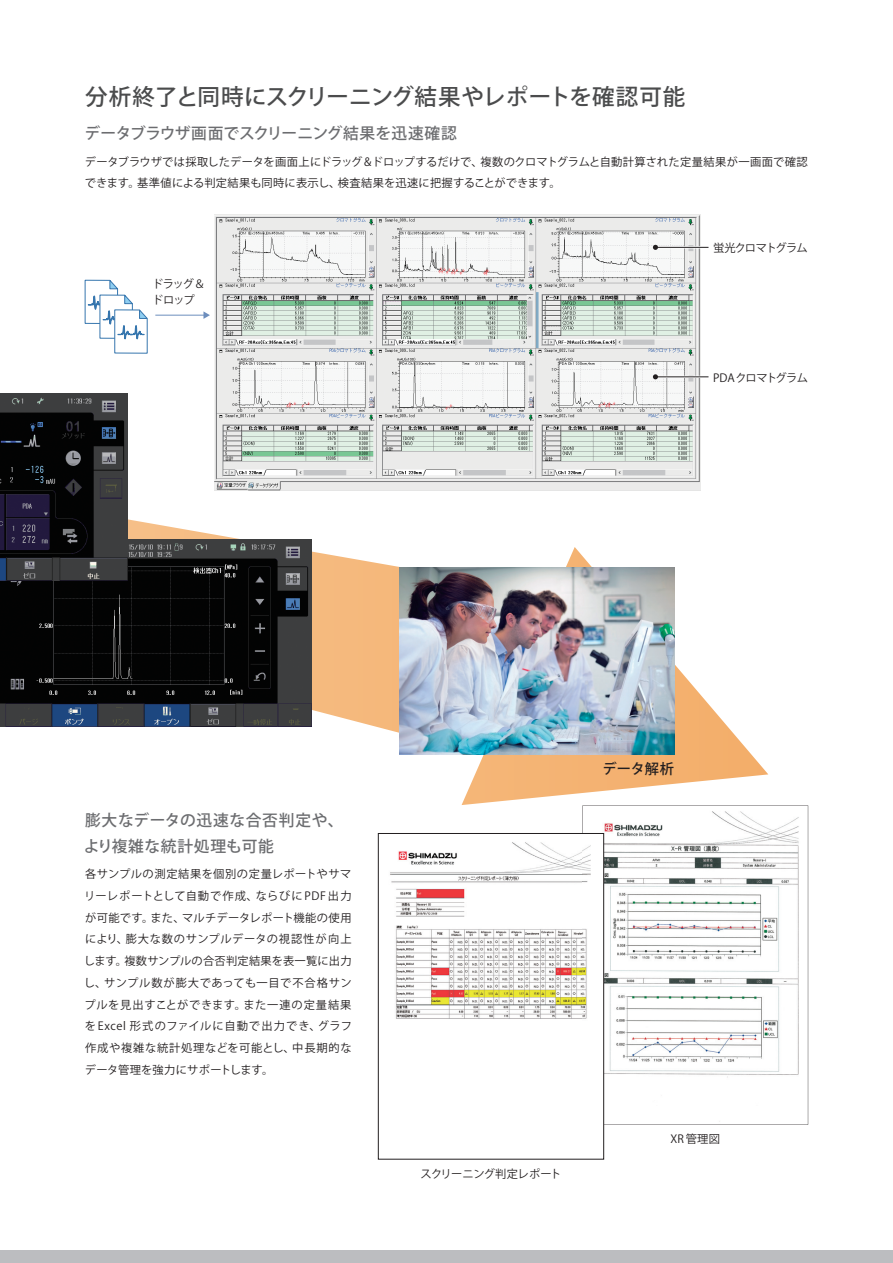
<style>
.page{position:relative;width:893px;height:1263px;background:#fff}
.page>*{position:absolute;margin:0;border:0;box-sizing:border-box;transform-origin:0 0}
.t1{font:500 22.5px "Koz Go Pro";letter-spacing:.015em;color:#4b4c4d}
.t2{font:500 15.75px/25.5px "Koz Go Pro";letter-spacing:.025em;color:#6c6d70}
.t3{font:500 15.75px "Koz Go Pro";color:#6c6d70}
.t4{font:500 14.25px "Koz Go Pro";color:#231f20}
.t5{font:11.25px/21.8px "Koz Go Pro";letter-spacing:.01em;color:#231f20}
.t6{font:11.25px "Koz Go Pro";letter-spacing:-.035em;color:#231f20}
.t7{font:11.25px "Koz Go Pro";letter-spacing:-.055em;color:#231f20}
.t8{font:11.25px "Koz Go Pro";letter-spacing:-.07em;color:#231f20}
.t9{font:11.25px/15.8px "Koz Go Pro";letter-spacing:-.09em;color:#231f20}
</style>
<div class="page">
<div style="left:0;top:1250px;width:893px;height:13px;background:#bcbdc0"></div>
<svg style="left:0;top:519px;width:768px;height:286px"></svg>
<svg style="left:582px;top:805px;width:226px;height:319px"></svg>
<img style="left:214px;top:215px;width:487px;height:276px">
<img style="left:399px;top:568px;width:276px;height:187px">
<svg style="left:84px;top:279px;width:64px;height:75px"></svg>
<hr style="left:155px;top:315px;width:50px;height:1px;background:#6d8ebd">
<svg style="left:203px;top:311px;width:7px;height:8px"></svg>
<hr style="left:653px;top:246px;width:55px;height:2px;background:#fff">
<hr style="left:655px;top:247px;width:53px;height:1px;background:#231f20">
<svg style="left:653px;top:245px;width:5px;height:5px"></svg>
<hr style="left:653px;top:376px;width:55px;height:2px;background:#fff">
<hr style="left:655px;top:376px;width:53px;height:1px;background:#231f20">
<svg style="left:653px;top:374px;width:5px;height:5px"></svg>
<img style="left:0;top:539px;width:312px;height:187px">
<img style="left:0;top:393px;width:128px;height:187px">
<img style="left:390px;top:842px;width:192px;height:177px">
<img style="left:582px;top:835px;width:20px;height:289px">
<div style="left:378px;top:833px;width:226px;height:326px;border:1px solid #231f20"></div>
<h1 class="t1" style="left:85px;top:82px;width:602px">分析終了と同時にスクリーニング結果やレポートを確認可能</h1>
<h2 class="t3" style="left:84px;top:123px;width:374px">データブラウザ画面でスクリーニング結果を迅速確認</h2>
<p class="t5" style="left:85px;top:151px;width:724px">データブラウザでは採取したデータを画面上にドラッグ &amp;ドロップするだけで、複数のクロマトグラムと自動計算された定量結果が一画面で確認できます。基準値による判定結果も同時に表示し、検査結果を迅速に把握することができます。</p>
<p class="t9" style="left:152px;top:277px;width:55px">ドラッグ＆ドロップ</p>
<p class="t8" style="left:713px;top:241px;width:96px">蛍光クロマトグラム</p>
<p class="t7" style="left:713px;top:370px;width:96px">PDAクロマトグラム</p>
<h2 class="t2" style="left:84px;top:808px;width:261px">膨大なデータの迅速な合否判定や、より複雑な統計処理も可能</h2>
<p class="t5" style="left:84px;top:863px;width:269px;text-align:justify">各サンプルの測定結果を個別の定量レポートやサマリーレポートとして自動で作成、ならびに PDF 出力が可能です。また、マルチデータレポート機能の使用により、膨大な数のサンプルデータの視認性が向上します。複数サンプルの合否判定結果を表一覧に出力し、サンプル数が膨大であっても一目で不合格サンプルを見出すことができます。また一連の定量結果をExcel 形式のファイルに自動で出力でき、グラフ作成や複雑な統計処理などを可能とし、中長期的なデータ管理を強力にサポートします。</p>
<p class="t4" style="left:602px;top:759px;width:73px">データ解析</p>
<p class="t6" style="left:420px;top:1166px;width:143px">スクリーニング判定レポート</p>
<p class="t5" style="left:670px;top:1128px;width:51px">XR 管理図</p>
</div>
